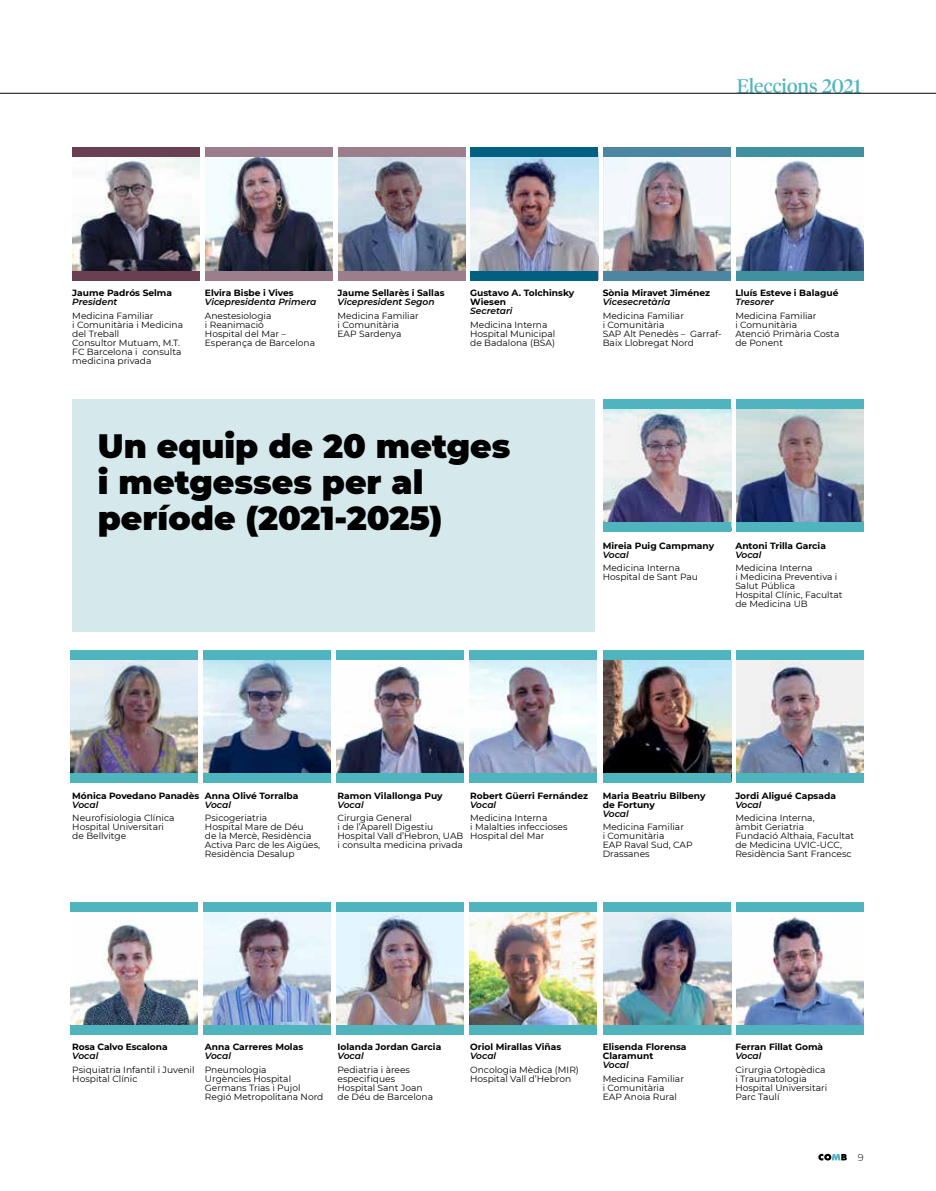
<style>
.page{position:relative;width:936px;height:1191px;background:#fff}
.page>*{position:absolute;margin:0;border:0;box-sizing:border-box;transform-origin:0 0}
.t1{font:900 33px/36px "Montserrat";color:#000}
.t2{font:19.5px "Tiempos Headline";color:#50b4be}
.t3{font:300 9.75px "Montserrat";color:#000}
.t4{font:9px/9px "Montserrat";color:#000}
.t5{font:700 9px/9px "Montserrat";color:#000}
.t6{font:italic 600 9px "Montserrat";color:#000}
</style>
<div class="page">
<hr style="left:0;top:93px;width:935px;height:1px;background:#000">
<svg style="left:818px;top:1153px;width:28px;height:7px"></svg>
<img style="left:72px;top:157px;width:127px;height:114px">
<img style="left:205px;top:157px;width:127px;height:114px">
<img style="left:338px;top:157px;width:127px;height:114px">
<img style="left:471px;top:157px;width:127px;height:114px">
<img style="left:603px;top:157px;width:127px;height:114px">
<img style="left:736px;top:157px;width:127px;height:114px">
<div style="left:72px;top:271px;width:127px;height:9px;background:#694052"></div>
<div style="left:205px;top:271px;width:127px;height:9px;background:#9b7d8b"></div>
<div style="left:338px;top:271px;width:127px;height:9px;background:#9b7d8b"></div>
<div style="left:470px;top:271px;width:128px;height:9px;background:#006081"></div>
<div style="left:603px;top:271px;width:127px;height:9px;background:#4c86a3"></div>
<div style="left:736px;top:271px;width:127px;height:9px;background:#40919f"></div>
<div style="left:72px;top:147px;width:127px;height:10px;background:#694052"></div>
<div style="left:205px;top:147px;width:127px;height:10px;background:#9b7d8b"></div>
<div style="left:338px;top:147px;width:127px;height:10px;background:#9b7d8b"></div>
<div style="left:470px;top:147px;width:128px;height:10px;background:#006081"></div>
<div style="left:603px;top:147px;width:127px;height:10px;background:#4c86a3"></div>
<div style="left:736px;top:147px;width:127px;height:10px;background:#40919f"></div>
<img style="left:603px;top:408px;width:128px;height:114px">
<img style="left:736px;top:408px;width:127px;height:114px">
<div style="left:603px;top:522px;width:128px;height:9px;background:#50b4be"></div>
<div style="left:736px;top:522px;width:127px;height:9px;background:#50b4be"></div>
<div style="left:603px;top:399px;width:128px;height:9px;background:#50b4be"></div>
<div style="left:736px;top:399px;width:127px;height:9px;background:#50b4be"></div>
<img style="left:71px;top:659px;width:127px;height:114px">
<img style="left:203px;top:659px;width:127px;height:114px">
<img style="left:336px;top:659px;width:127px;height:114px">
<img style="left:469px;top:659px;width:127px;height:114px">
<div style="left:70px;top:773px;width:128px;height:9px;background:#50b4be"></div>
<div style="left:203px;top:773px;width:128px;height:9px;background:#50b4be"></div>
<div style="left:336px;top:773px;width:127px;height:9px;background:#50b4be"></div>
<div style="left:469px;top:773px;width:127px;height:9px;background:#50b4be"></div>
<div style="left:70px;top:650px;width:128px;height:9px;background:#50b4be"></div>
<div style="left:203px;top:650px;width:127px;height:9px;background:#50b4be"></div>
<div style="left:336px;top:650px;width:127px;height:9px;background:#50b4be"></div>
<div style="left:469px;top:650px;width:127px;height:9px;background:#50b4be"></div>
<img style="left:603px;top:659px;width:128px;height:114px">
<img style="left:736px;top:659px;width:127px;height:114px">
<div style="left:603px;top:773px;width:128px;height:9px;background:#50b4be"></div>
<div style="left:736px;top:773px;width:127px;height:9px;background:#50b4be"></div>
<div style="left:603px;top:650px;width:128px;height:9px;background:#50b4be"></div>
<div style="left:736px;top:650px;width:127px;height:9px;background:#50b4be"></div>
<img style="left:71px;top:911px;width:127px;height:114px">
<img style="left:203px;top:911px;width:127px;height:114px">
<img style="left:336px;top:911px;width:127px;height:114px">
<img style="left:469px;top:911px;width:127px;height:114px">
<div style="left:70px;top:1025px;width:128px;height:9px;background:#50b4be"></div>
<div style="left:203px;top:1025px;width:127px;height:9px;background:#50b4be"></div>
<div style="left:336px;top:1025px;width:127px;height:9px;background:#50b4be"></div>
<div style="left:469px;top:1025px;width:127px;height:9px;background:#50b4be"></div>
<div style="left:70px;top:902px;width:128px;height:9px;background:#50b4be"></div>
<div style="left:203px;top:902px;width:127px;height:9px;background:#50b4be"></div>
<div style="left:336px;top:902px;width:127px;height:9px;background:#50b4be"></div>
<div style="left:469px;top:902px;width:127px;height:9px;background:#50b4be"></div>
<img style="left:603px;top:911px;width:128px;height:114px">
<div style="left:603px;top:902px;width:128px;height:9px;background:#50b4be"></div>
<div style="left:603px;top:1025px;width:128px;height:9px;background:#50b4be"></div>
<img style="left:736px;top:911px;width:127px;height:114px">
<div style="left:736px;top:902px;width:127px;height:9px;background:#50b4be"></div>
<div style="left:736px;top:1025px;width:127px;height:9px;background:#50b4be"></div>
<div style="left:72px;top:399px;width:523px;height:232px;background:#d5e9ed"></div>
<h2 class="t2" style="left:736px;top:73px;width:126px">Eleccions 2021</h2>
<p class="t5" style="left:72px;top:288px;width:101px">Jaume Padrós Selma</p>
<p class="t6" style="left:72px;top:296px;width:47px">President</p>
<p class="t4" style="left:72px;top:311px;width:112px">Medicina Familiar<br>i Comunitària i Medicina del Treball<br>Consultor Mutuam, M.T.<br>FC Barcelona i consulta medicina privada</p>
<p class="t5" style="left:205px;top:288px;width:90px">Elvira Bisbe i Vives</p>
<p class="t6" style="left:205px;top:296px;width:113px">Vicepresidenta Primera</p>
<p class="t4" style="left:205px;top:311px;width:112px">Anestesiologia<br>i Reanimació<br>Hospital del Mar –<br>Esperança de Barcelona</p>
<p class="t5" style="left:337px;top:288px;width:108px">Jaume Sellarès i Sallas</p>
<p class="t6" style="left:337px;top:296px;width:99px">Vicepresident Segon</p>
<p class="t4" style="left:337px;top:311px;width:83px">Medicina Familiar i Comunitària<br>EAP Sardenya</p>
<p class="t5" style="left:470px;top:288px;width:106px">Gustavo A. Tolchinsky<br>Wiesen</p>
<p class="t6" style="left:470px;top:305px;width:44px">Secretari</p>
<p class="t4" style="left:470px;top:320px;width:86px">Medicina Interna<br>Hospital Municipal de Badalona (BSA)</p>
<h1 class="t1" style="left:98px;top:426px;width:414px">Un equip de 20 metges i metgesses per al període (2021-2025)</h1>
<p class="t5" style="left:602px;top:288px;width:109px">Sònia Miravet Jiménez</p>
<p class="t6" style="left:602px;top:296px;width:69px">Vicesecretària</p>
<p class="t4" style="left:602px;top:311px;width:120px">Medicina Familiar<br>i Comunitària<br>SAP Alt Penedès – Garraf-<br>Baix Llobregat Nord</p>
<p class="t5" style="left:735px;top:288px;width:105px">Lluís Esteve i Balagué</p>
<p class="t6" style="left:735px;top:296px;width:40px">Tresorer</p>
<p class="t4" style="left:735px;top:311px;width:105px">Medicina Familiar<br>i Comunitària<br>Atenció Primària Costa de Ponent</p>
<p class="t5" style="left:602px;top:540px;width:113px">Mireia Puig Campmany</p>
<p class="t6" style="left:602px;top:548px;width:28px">Vocal</p>
<p class="t4" style="left:602px;top:563px;width:97px">Medicina Interna<br>Hospital de Sant Pau</p>
<p class="t5" style="left:735px;top:540px;width:92px">Antoni Trilla Garcia</p>
<p class="t6" style="left:735px;top:548px;width:28px">Vocal</p>
<p class="t4" style="left:735px;top:563px;width:109px">Medicina Interna<br>i Medicina Preventiva i<br>Salut Pública<br>Hospital Clínic, Facultat de Medicina UB</p>
<p class="t5" style="left:72px;top:791px;width:128px">Mónica Povedano Panadès</p>
<p class="t6" style="left:72px;top:798px;width:28px">Vocal</p>
<p class="t4" style="left:72px;top:813px;width:104px">Neurofisiologia Clínica<br>Hospital Universitari de Bellvitge</p>
<p class="t5" style="left:205px;top:791px;width:95px">Anna Olivé Torralba</p>
<p class="t6" style="left:205px;top:798px;width:28px">Vocal</p>
<p class="t4" style="left:205px;top:813px;width:117px">Psicogeriatria<br>Hospital Mare de Déu<br>de la Mercè, Residència<br>Activa Parc de les Aigües,<br>Residència Desalup</p>
<p class="t5" style="left:337px;top:791px;width:107px">Ramon Vilallonga Puy</p>
<p class="t6" style="left:337px;top:798px;width:28px">Vocal</p>
<p class="t4" style="left:337px;top:813px;width:127px">Cirurgia General<br>i de l’Aparell Digestiu<br>Hospital Vall d’Hebron, UAB i consulta medicina privada</p>
<p class="t5" style="left:470px;top:791px;width:119px">Robert Güerri Fernández</p>
<p class="t6" style="left:470px;top:798px;width:28px">Vocal</p>
<p class="t4" style="left:470px;top:813px;width:99px">Medicina Interna<br>i Malalties infeccioses<br>Hospital del Mar</p>
<p class="t5" style="left:602px;top:791px;width:104px">Maria Beatriu Bilbeny de Fortuny</p>
<p class="t6" style="left:602px;top:807px;width:28px">Vocal</p>
<p class="t4" style="left:602px;top:822px;width:91px">Medicina Familiar<br>i Comunitària<br>EAP Raval Sud, CAP<br>Drassanes</p>
<p class="t5" style="left:735px;top:791px;width:102px">Jordi Aligué Capsada</p>
<p class="t6" style="left:735px;top:798px;width:28px">Vocal</p>
<p class="t4" style="left:735px;top:813px;width:120px">Medicina Interna,<br>àmbit Geriatria<br>Fundació Althaia, Facultat de Medicina UVIC-UCC,<br>Residència Sant Francesc</p>
<p class="t5" style="left:72px;top:1042px;width:97px">Rosa Calvo Escalona</p>
<p class="t6" style="left:72px;top:1049px;width:28px">Vocal</p>
<p class="t4" style="left:72px;top:1064px;width:124px">Psiquiatria Infantil i Juvenil<br>Hospital Clínic</p>
<p class="t5" style="left:205px;top:1042px;width:100px">Anna Carreres Molas</p>
<p class="t6" style="left:205px;top:1049px;width:28px">Vocal</p>
<p class="t4" style="left:205px;top:1064px;width:120px">Pneumologia<br>Urgències Hospital<br>Germans Trias i Pujol<br>Regió Metropolitana Nord</p>
<p class="t5" style="left:337px;top:1042px;width:105px">Iolanda Jordan Garcia</p>
<p class="t6" style="left:337px;top:1049px;width:28px">Vocal</p>
<p class="t4" style="left:337px;top:1064px;width:97px">Pediatria i àrees especifiques<br>Hospital Sant Joan de Déu de Barcelona</p>
<p class="t5" style="left:470px;top:1042px;width:93px">Oriol Mirallas Viñas</p>
<p class="t6" style="left:470px;top:1049px;width:28px">Vocal</p>
<p class="t4" style="left:470px;top:1064px;width:110px">Oncologia Mèdica (MIR)<br>Hospital Vall d’Hebron</p>
<p class="t5" style="left:602px;top:1042px;width:85px">Elisenda Florensa<br>Claramunt</p>
<p class="t6" style="left:602px;top:1058px;width:28px">Vocal</p>
<p class="t4" style="left:602px;top:1073px;width:83px">Medicina Familiar i Comunitària<br>EAP Anoia Rural</p>
<p class="t5" style="left:735px;top:1042px;width:89px">Ferran Fillat Gomà</p>
<p class="t6" style="left:735px;top:1049px;width:28px">Vocal</p>
<p class="t4" style="left:735px;top:1064px;width:93px">Cirurgia Ortopèdica i Traumatologia<br>Hospital Universitari<br>Parc Taulí</p>
<p class="t3" style="left:857px;top:1150px;width:7px">9</p>
</div>
